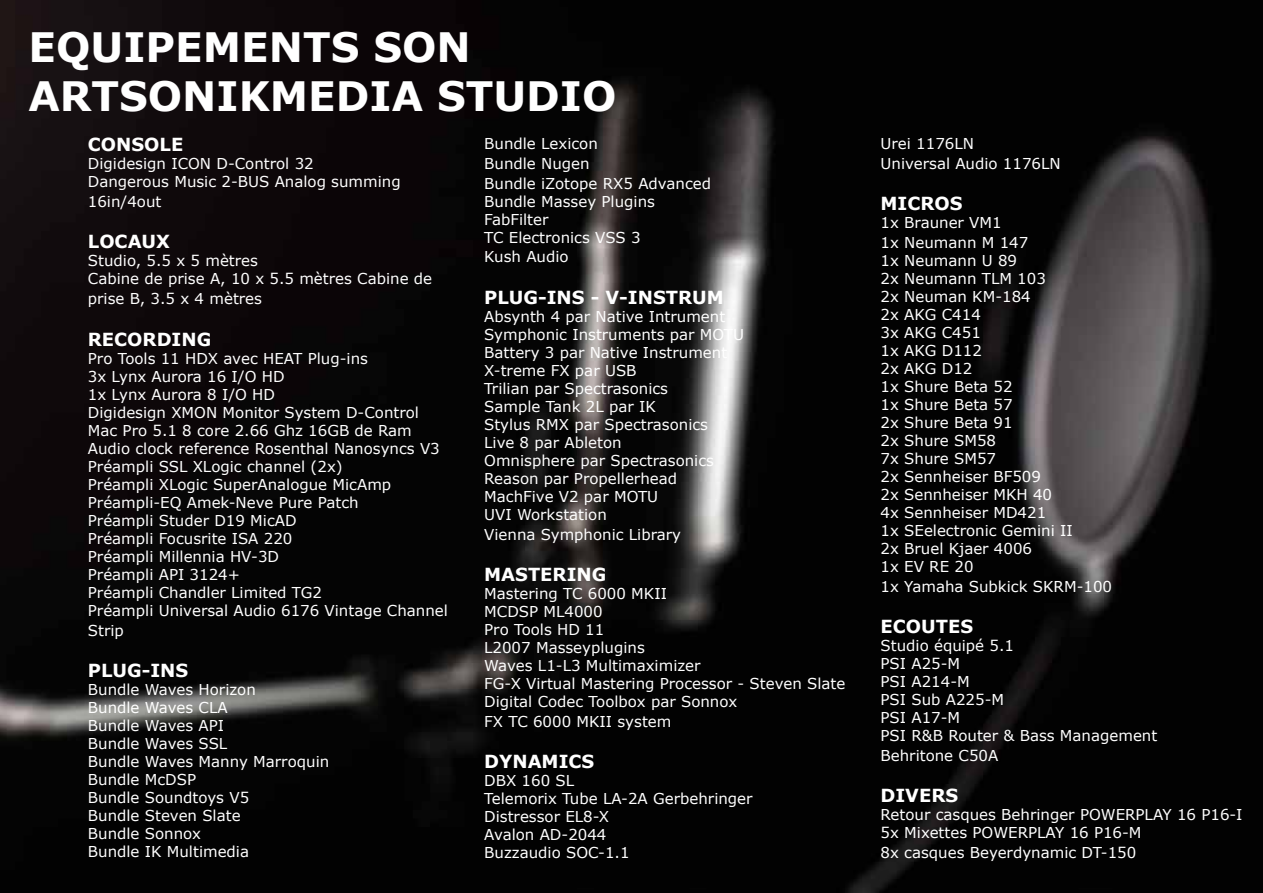
<style>
.page{position:relative;width:1263px;height:893px;background:#fff}
.page>*{position:absolute;margin:0;border:0;box-sizing:border-box;transform-origin:0 0}
.t1{font:700 40.5px/48.6px "Verdana";color:#fff}
.t2{font:700 18px "Verdana";color:#fff}
.t3{font:15px/18px "Verdana";color:#fff}
</style>
<div class="page">
<img style="left:0;top:0;width:1263px;height:893px">
<h1 class="t1" style="left:28px;top:22px;width:590px">EQUIPEMENTS SON<br>ARTSONIKMEDIA STUDIO</h1>
<p class="t2" style="left:88px;top:132px;width:97px">CONSOLE</p>
<p class="t3" style="left:88px;top:155px;width:314px">Digidesign ICON D-Control 32<br>Dangerous Music 2-BUS Analog summing</p>
<p class="t3" style="left:88px;top:192px;width:75px">16in/4out</p>
<p class="t2" style="left:88px;top:229px;width:84px">LOCAUX</p>
<p class="t3" style="left:88px;top:252px;width:346px">Studio, 5.5 x 5 mètres<br>Cabine de prise A, 10 x 5.5 mètres Cabine de</p>
<p class="t3" style="left:88px;top:290px;width:176px">prise B, 3.5 x 4 mètres</p>
<p class="t2" style="left:88px;top:326px;width:125px">RECORDING</p>
<p class="t3" style="left:88px;top:349px;width:362px">Pro Tools 11 HDX avec HEAT Plug-ins<br>3x Lynx Aurora 16 I/O HD<br>1x Lynx Aurora 8 I/O HD<br>Digidesign XMON Monitor System D-Control<br>Mac Pro 5.1 8 core 2.66 Ghz 16GB de Ram<br>Audio clock reference Rosenthal Nanosyncs V3<br>Préampli SSL XLogic channel (2x)<br>Préampli XLogic SuperAnalogue MicAmp<br>Préampli-EQ Amek-Neve Pure Patch<br>Préampli Studer D19 MicAD<br>Préampli Focusrite ISA 220<br>Préampli Millennia HV-3D<br>Préampli API 3124+<br>Préampli Chandler Limited TG2<br>Préampli Universal Audio 6176 Vintage Channel</p>
<p class="t3" style="left:88px;top:621px;width:38px">Strip</p>
<p class="t2" style="left:88px;top:658px;width:102px">PLUG-INS</p>
<p class="t3" style="left:88px;top:680px;width:243px">Bundle Waves Horizon<br>Bundle Waves CLA<br>Bundle Waves API<br>Bundle Waves SSL<br>Bundle Waves Manny Marroquin<br>Bundle McDSP<br>Bundle Soundtoys V5<br>Bundle Steven Slate<br>Bundle Sonnox<br>Bundle IK Multimedia</p>
<p class="t3" style="left:484px;top:133px;width:228px;line-height:19.8px">Bundle Lexicon<br>Bundle Nugen<br>Bundle iZotope RX5 Advanced</p>
<p class="t3" style="left:484px;top:192px;width:172px">Bundle Massey Plugins<br>FabFilter<br>TC Electronics VSS 3</p>
<p class="t3" style="left:484px;top:248px;width:86px">Kush Audio</p>
<p class="t2" style="left:484px;top:284px;width:241px">PLUG-INS - V-INSTRUM</p>
<p class="t3" style="left:484px;top:307px;width:261px">Absynth 4 par Native Intrument<br>Symphonic Instruments par MOTU<br>Battery 3 par Native Instrument<br>X-treme FX par USB<br>Trilian par Spectrasonics<br>Sample Tank 2L par IK<br>Stylus RMX par Spectrasonics<br>Live 8 par Ableton<br>Omnisphere par Spectrasonics<br>Reason par Propellerhead<br>MachFive V2 par MOTU<br>UVI Workstation</p>
<p class="t3" style="left:484px;top:525px;width:198px">Vienna Symphonic Library</p>
<p class="t2" style="left:484px;top:562px;width:124px">MASTERING</p>
<p class="t3" style="left:484px;top:584px;width:363px">Mastering TC 6000 MKII<br>MCDSP ML4000<br>Pro Tools HD 11<br>L2007 Masseyplugins<br>Waves L1-L3 Multimaximizer<br>FG-X Virtual Mastering Processor - Steven Slate<br>Digital Codec Toolbox par Sonnox</p>
<p class="t3" style="left:484px;top:712px;width:189px">FX TC 6000 MKII system</p>
<p class="t2" style="left:484px;top:749px;width:112px">DYNAMICS</p>
<p class="t3" style="left:484px;top:772px;width:270px">DBX 160 SL<br>Telemorix Tube LA-2A Gerbehringer<br>Distressor EL8-X<br>Avalon AD-2044<br>Buzzaudio SOC-1.1</p>
<p class="t3" style="left:880px;top:133px;width:182px;line-height:19.8px">Urei 1176LN<br>Universal Audio 1176LN</p>
<p class="t2" style="left:880px;top:191px;width:84px">MICROS</p>
<p class="t3" style="left:880px;top:213px;width:149px;line-height:19.8px">1x Brauner VM1<br>1x Neumann M 147</p>
<p class="t3" style="left:880px;top:251px;width:194px">1x Neumann U 89<br>2x Neumann TLM 103<br>2x Neuman KM-184<br>2x AKG C414<br>3x AKG C451<br>1x AKG D112<br>2x AKG D12<br>1x Shure Beta 52<br>1x Shure Beta 57<br>2x Shure Beta 91<br>2x Shure SM58<br>7x Shure SM57<br>2x Sennheiser BF509<br>2x Sennheiser MKH 40<br>4x Sennheiser MD421<br>1x SEelectronic Gemini II<br>2x Bruel Kjaer 4006<br>1x EV RE 20</p>
<p class="t3" style="left:880px;top:577px;width:233px">1x Yamaha Subkick SKRM-100</p>
<p class="t2" style="left:880px;top:614px;width:94px">ECOUTES</p>
<p class="t3" style="left:880px;top:637px;width:278px">Studio équipé 5.1<br>PSI A25-M<br>PSI A214-M<br>PSI Sub A225-M<br>PSI A17-M<br>PSI R&amp;B Router &amp; Bass Management</p>
<p class="t3" style="left:880px;top:746px;width:119px">Behritone C50A</p>
<p class="t2" style="left:880px;top:783px;width:79px">DIVERS</p>
<p class="t3" style="left:880px;top:806px;width:363px">Retour casques Behringer POWERPLAY 16 P16-I<br>5x Mixettes POWERPLAY 16 P16-M</p>
<p class="t3" style="left:880px;top:844px;width:257px">8x casques Beyerdynamic DT-150</p>
</div>
